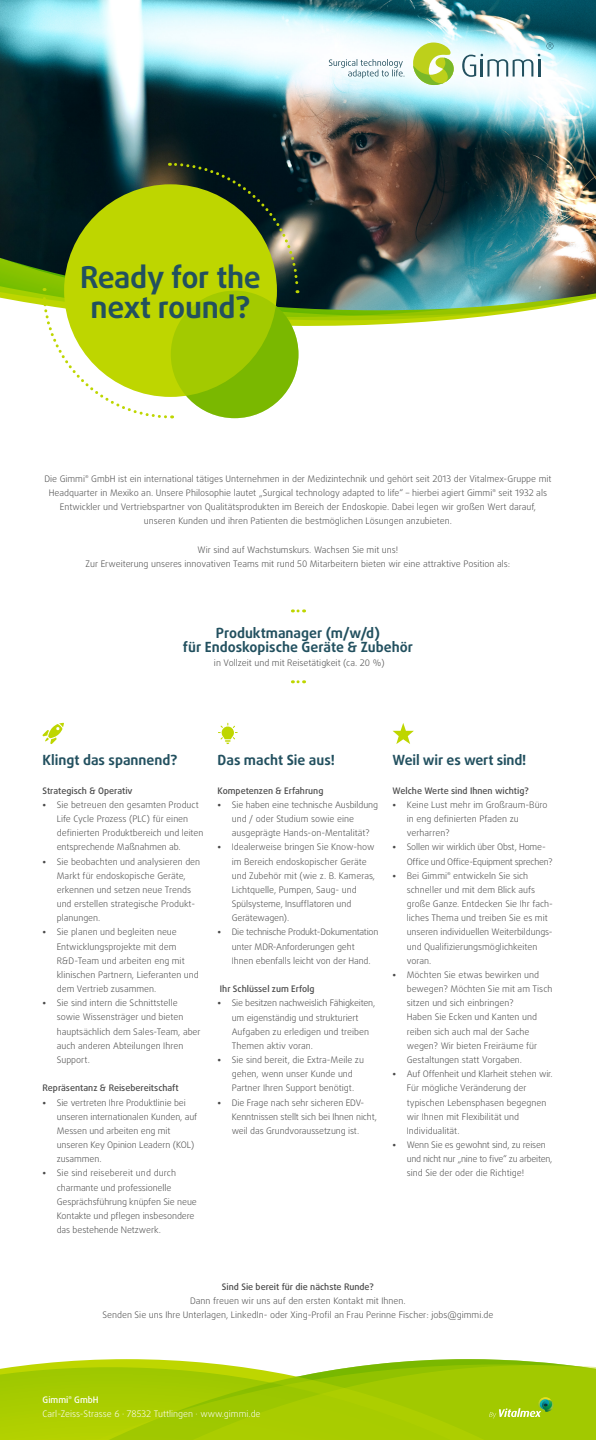
<style>
.page{position:relative;width:596px;height:1440px;background:#fff}
.page>*{position:absolute;margin:0;border:0;box-sizing:border-box;transform-origin:0 0}
.t1{font:700 30px/30px "Daxline Pro";letter-spacing:-.01em;color:#22505f;text-align:center}
.t2{font:700 14px/14.2px "Daxline Pro";color:#22505f;text-align:center}
.t3{font:300 9px/14.2px "Daxline Pro";color:#4a4a4a}
.t4{font:500 9px "Daxline Pro";color:#4a4a4a}
.t5{font:300 9px/14.2px "Daxline Pro";letter-spacing:-.02em;color:#4a4a4a}
.t6{font:300 9px/14.2px "Daxline Pro";letter-spacing:-.025em;color:#4a4a4a}
.t7{font:300 9px/14.2px "Daxline Pro";color:#fff}
.s1{font-weight:700}
.s2{font-weight:500}
</style>
<div class="page">
<svg style="left:300px;top:310px;width:231px;height:16px"></svg>
<img style="left:0;top:0;width:595px;height:310px">
<svg style="left:41px;top:161px;width:259px;height:258px"></svg>
<div style="left:64px;top:184px;width:213px;height:213px;background:#bed600;border-radius:50%"></div>
<svg style="left:171px;top:291px;width:127px;height:127px;background:#92c200"></svg>
<svg style="left:462px;top:54px;width:78px;height:23px"></svg>
<svg style="left:546px;top:43px;width:7px;height:6px"></svg>
<svg style="left:328px;top:59px;width:76px;height:19px"></svg>
<svg style="left:413px;top:43px;width:40px;height:42px"></svg>
<svg style="left:38px;top:1359px;width:520px;height:5px"></svg>
<svg style="left:0;top:1364px;width:595px;height:76px;background:#a6cb06"></svg>
<svg style="left:489px;top:1397px;width:64px;height:21px"></svg>
<svg style="left:392px;top:723px;width:21px;height:21px"></svg>
<svg style="left:292px;top:680px;width:12px;height:3px"></svg>
<svg style="left:292px;top:609px;width:12px;height:3px"></svg>
<svg style="left:218px;top:723px;width:19px;height:21px"></svg>
<svg style="left:42px;top:723px;width:22px;height:21px"></svg>
<h1 class="t1" style="left:80px;top:262px;width:182px">Ready for the next round?</h1>
<p class="t3" style="left:44px;top:472px;width:508px;text-align:center">Die Gimmi<sup>®</sup> GmbH ist ein international tätiges Unternehmen in der Medizintechnik und gehört seit 2013 der Vitalmex-Gruppe mit Headquarter in Mexiko an. Unsere Philosophie lautet „Surgical technology adapted to life“ – hierbei agiert Gimmi<sup>®</sup> seit 1932 als Entwickler und Vertriebspartner von Qualitätsprodukten im Bereich der Endoskopie. Dabei legen wir großen Wert darauf, unseren Kunden und ihren Patienten die bestmöglichen Lösungen anzubieten.</p>
<p class="t3" style="left:86px;top:543px;width:426px;text-align:center">Wir sind auf Wachstumskurs. Wachsen Sie mit uns!<br>Zur Erweiterung unseres innovativen Teams mit rund 50 Mitarbeitern bieten wir eine attraktive Position als:</p>
<h2 class="t2" style="left:183px;top:626px;width:231px">Produktmanager (m/w/d)<br>für Endoskopische Geräte &amp; Zubehör</h2>
<p class="t3" style="left:214px;top:656px;width:172px">in Vollzeit und mit Reisetätigkeit (ca. 20 %)</p>
<h2 class="t2" style="left:43px;top:753px;width:136px">Klingt das spannend?</h2>
<p class="t4" style="left:43px;top:785px;width:92px">Strategisch &amp; Operativ</p>
<p class="t3" style="left:57px;top:798px;width:148px;text-indent:-14px"><span class="s1">•</span> Sie betreuen den gesamten Product Life Cycle Prozess (PLC) für einen definierten Produktbereich und leiten entsprechende Maßnahmen ab.</p>
<p class="t3" style="left:57px;top:854px;width:145px;text-indent:-14px"><span class="s1">•</span> Sie beobachten und analysieren den<br>Markt für endoskopische Geräte, erkennen und setzen neue Trends und erstellen strategische Produkt&shy;planungen.</p>
<p class="t3" style="left:57px;top:925px;width:143px;text-indent:-14px"><span class="s1">•</span> Sie planen und begleiten neue<br>Entwicklungsprojekte mit dem<br>R&amp;D-Team und arbeiten eng mit klinischen Partnern, Lieferanten und dem Vertrieb zusammen.</p>
<p class="t3" style="left:57px;top:996px;width:145px;text-indent:-14px"><span class="s1">•</span> Sie sind intern die Schnittstelle sowie Wissensträger und bieten hauptsächlich dem Sales-Team, aber auch anderen Abteilungen Ihren<br>Support.</p>
<p class="t4" style="left:43px;top:1082px;width:138px">Repräsentanz &amp; Reisebereitschaft</p>
<p class="t3" style="left:57px;top:1095px;width:142px;text-indent:-14px"><span class="s1">•</span> Sie vertreten Ihre Produktlinie bei unseren internationalen Kunden, auf<br>Messen und arbeiten eng mit unseren Key Opinion Leadern (KOL) zusammen.</p>
<p class="t3" style="left:57px;top:1166px;width:141px;text-indent:-14px"><span class="s1">•</span> Sie sind reisebereit und durch charmante und professionelle<br>Gesprächsführung knüpfen Sie neue<br>Kontakte und pflegen insbesondere das bestehende Netzwerk.</p>
<h2 class="t2" style="left:217px;top:753px;width:119px">Das macht Sie aus!</h2>
<p class="t4" style="left:217px;top:785px;width:107px">Kompetenzen &amp; Erfahrung</p>
<p class="t3" style="left:231px;top:798px;width:148px;text-indent:-14px"><span class="s1">•</span> Sie haben eine technische Ausbildung und / oder Studium sowie eine ausgeprägte Hands-on-Mentalität?</p>
<p class="t3" style="left:231px;top:840px;width:145px;text-indent:-14px"><span class="s1">•</span> Idealerweise bringen Sie Know-how im Bereich endoskopischer Geräte und Zubehör mit (wie z. B. Kameras,<br>Lichtquelle, Pumpen, Saug- und<br>Spülsysteme, Insufflatoren und<br>Gerätewagen).</p>
<p class="t3" style="left:231px;top:925px;width:148px;text-indent:-14px"><span class="s1">•</span> Die technische Produkt-Dokumentation unter MDR-Anforderungen geht<br>Ihnen ebenfalls leicht von der Hand.</p>
<p class="t4" style="left:220px;top:983px;width:96px">Ihr Schlüssel zum Erfolg</p>
<p class="t3" style="left:231px;top:996px;width:145px;text-indent:-14px"><span class="s1">•</span> Sie besitzen nachweislich Fähigkeiten, um eigenständig und strukturiert<br>Aufgaben zu erledigen und treiben<br>Themen aktiv voran.</p>
<p class="t3" style="left:217px;top:1053px;width:148px;text-align:center"><span class="s1">•</span> Sie sind bereit, die Extra-Meile zu gehen, wenn unser Kunde und<br>Partner Ihren Support benötigt.</p>
<p class="t3" style="left:231px;top:1095px;width:147px;text-indent:-14px"><span class="s1">•</span> Die Frage nach sehr sicheren EDV-<br>Kenntnissen stellt sich bei Ihnen nicht, weil das Grundvoraussetzung ist.</p>
<h2 class="t2" style="left:392px;top:753px;width:135px">Weil wir es wert sind!</h2>
<p class="t4" style="left:392px;top:785px;width:138px">Welche Werte sind Ihnen wichtig?</p>
<p class="t3" style="left:406px;top:798px;width:142px;text-indent:-14px"><span class="s1">•</span> Keine Lust mehr im Großraum-Büro in eng definierten Pfaden zu verharren?</p>
<p class="t6" style="left:406px;top:840px;width:147px;text-indent:-14px"><span class="s1">•</span> Sollen wir wirklich über Obst, Home-<br>Office und Office-Equipment sprechen?</p>
<p class="t3" style="left:406px;top:869px;width:148px;text-indent:-14px"><span class="s1">•</span> Bei Gimmi<sup>®</sup> entwickeln Sie sich schneller und mit dem Blick aufs große Ganze. Entdecken Sie Ihr fach&shy;liches Thema und treiben Sie es mit unseren individuellen Weiterbildungs&shy;und Qualifizierungsmöglichkeiten voran.</p>
<p class="t3" style="left:406px;top:968px;width:147px;text-indent:-14px"><span class="s1">•</span> Möchten Sie etwas bewirken und bewegen? Möchten Sie mit am Tisch sitzen und sich einbringen?<br>Haben Sie Ecken und Kanten und reiben sich auch mal der Sache wegen? Wir bieten Freiräume für<br>Gestaltungen statt Vorgaben.</p>
<p class="t3" style="left:406px;top:1067px;width:147px;text-indent:-14px"><span class="s1">•</span> Auf Offenheit und Klarheit stehen wir.<br>Für mögliche Veränderung der typischen Lebensphasen begegnen wir Ihnen mit Flexibilität und<br>Individualität.</p>
<p class="t5" style="left:406px;top:1138px;width:147px;text-indent:-14px"><span class="s1">•</span> Wenn Sie es gewohnt sind, zu reisen und nicht nur „nine to five“ zu arbeiten, sind Sie der oder die Richtige!</p>
<p class="t4" style="left:222px;top:1281px;width:153px">Sind Sie bereit für die nächste Runde?</p>
<p class="t3" style="left:102px;top:1294px;width:392px;text-align:center">Dann freuen wir uns auf den ersten Kontakt mit Ihnen.<br>Senden Sie uns Ihre Unterlagen, LinkedIn- oder Xing-Profil an Frau Perinne Fischer: jobs@gimmi.de</p>
<p class="t7" style="left:43px;top:1393px;width:219px"><span class="s2">Gimmi</span><sup>®</sup> <span class="s2">GmbH<br></span>Carl-Zeiss-Strasse 6 · 78532 Tuttlingen · www.gimmi.de</p>
</div>
